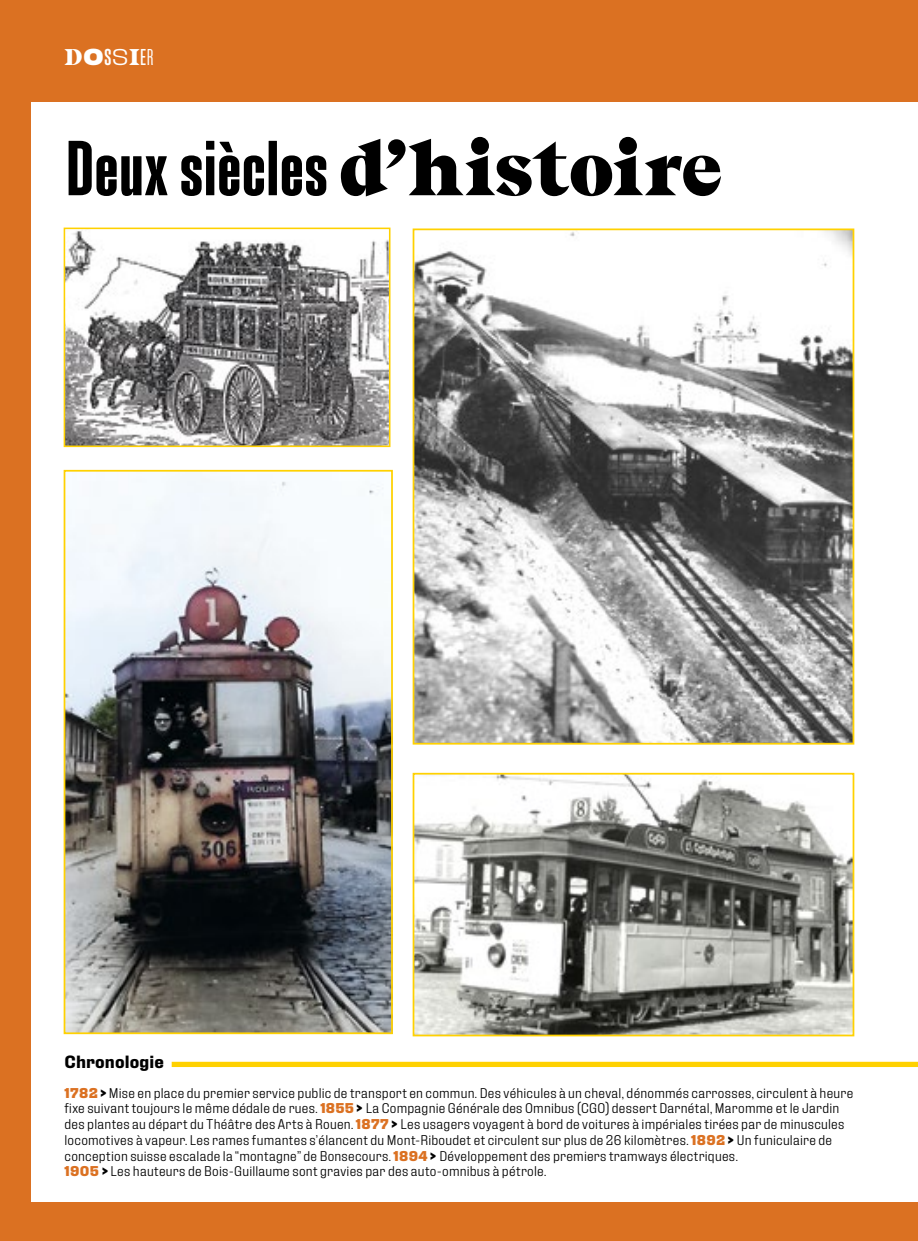
<style>
.page{position:relative;width:918px;height:1241px;background:#fff}
.page>*{position:absolute;margin:0;border:0;box-sizing:border-box;transform-origin:0 0}
.t1{font:600 condensed 77px "Fixture";letter-spacing:-.01em;color:#000}
.t2{font:900 22.75px "Beirut Display Trial";color:#fff}
.t3{font:700 17.5px "Fixture";letter-spacing:.005em;color:#000}
.t4{font:300 14px/15.8px "Fixture";letter-spacing:.02em;color:#000}
.s1{font-family:"Fixture";font-stretch:expanded}
.s2{font-family:"Fixture";font-weight:500;font-stretch:condensed}
.s3{font-family:"Fixture";font-weight:300;font-stretch:expanded}
.s4{font-family:"Fixture";font-weight:400;font-stretch:condensed}
.s5{font-family:"Fixture";font-weight:300;font-stretch:condensed}
.s6{font-family:"Beirut Display";font-weight:900;font-stretch:normal}
.s7{font-weight:800;color:#db7122}
.s8{font-weight:800}
</style>
<div class="page">
<div style="left:0;top:0;width:918px;height:1240px;background:#db7122"></div>
<div style="left:32px;top:102px;width:886px;height:1098px;background:#fff"></div>
<div style="left:172px;top:1061px;width:746px;height:5px;background:#ffd100"></div>
<img style="left:67px;top:473px;width:323px;height:557px">
<div style="left:64px;top:470px;width:329px;height:563px;border:2px solid #ffd100"></div>
<img style="left:416px;top:775px;width:435px;height:258px">
<div style="left:413px;top:772px;width:441px;height:264px;border:2px solid #ffd100"></div>
<img style="left:416px;top:231px;width:435px;height:510px">
<div style="left:413px;top:228px;width:441px;height:516px;border:2px solid #ffd100"></div>
<img style="left:67px;top:230px;width:320px;height:214px">
<div style="left:64px;top:227px;width:326px;height:220px;border:2px solid #ffd100"></div>
<h2 class="t2" style="left:65px;top:47px;width:90px">D<span class="s1">O</span><span class="s2">S</span><span class="s3">S</span>I<span class="s4">E</span><span class="s5">R</span></h2>
<h1 class="t1" style="left:64px;top:123px;width:660px">Deux siècles<span class="s6">d’histoire</span></h1>
<p class="t3" style="left:64px;top:1050px;width:101px">Chronologie</p>
<p class="t4" style="left:64px;top:1084px;width:790px"><span class="s7">1782</span> <span class="s8">&gt;</span> Mise en place du premier service public de transport en commun. Des véhicules à un cheval, dénommés carrosses, circulent à heure fixe suivant toujours le même dédale de rues. <span class="s7">1855</span> <span class="s8">&gt;</span> La Compagnie Générale des Omnibus (CGO) dessert Darnétal, Maromme et le Jardin des plantes au départ du Théâtre des Arts à Rouen. <span class="s7">1877</span> <span class="s8">&gt;</span> Les usagers voyagent à bord de voitures à impériales tirées par de minuscules locomotives à vapeur. Les rames fumantes s’élancent du Mont-Riboudet et circulent sur plus de 26 kilomètres. <span class="s7">1892</span> <span class="s8">&gt;</span> Un funiculaire de conception suisse escalade la “montagne” de Bonsecours. <span class="s7">1894</span> <span class="s8">&gt;</span> Développement des premiers tramways électriques.<br><span class="s7">1905</span> <span class="s8">&gt;</span> Les hauteurs de Bois-Guillaume sont gravies par des auto-omnibus à pétrole.</p>
</div>
